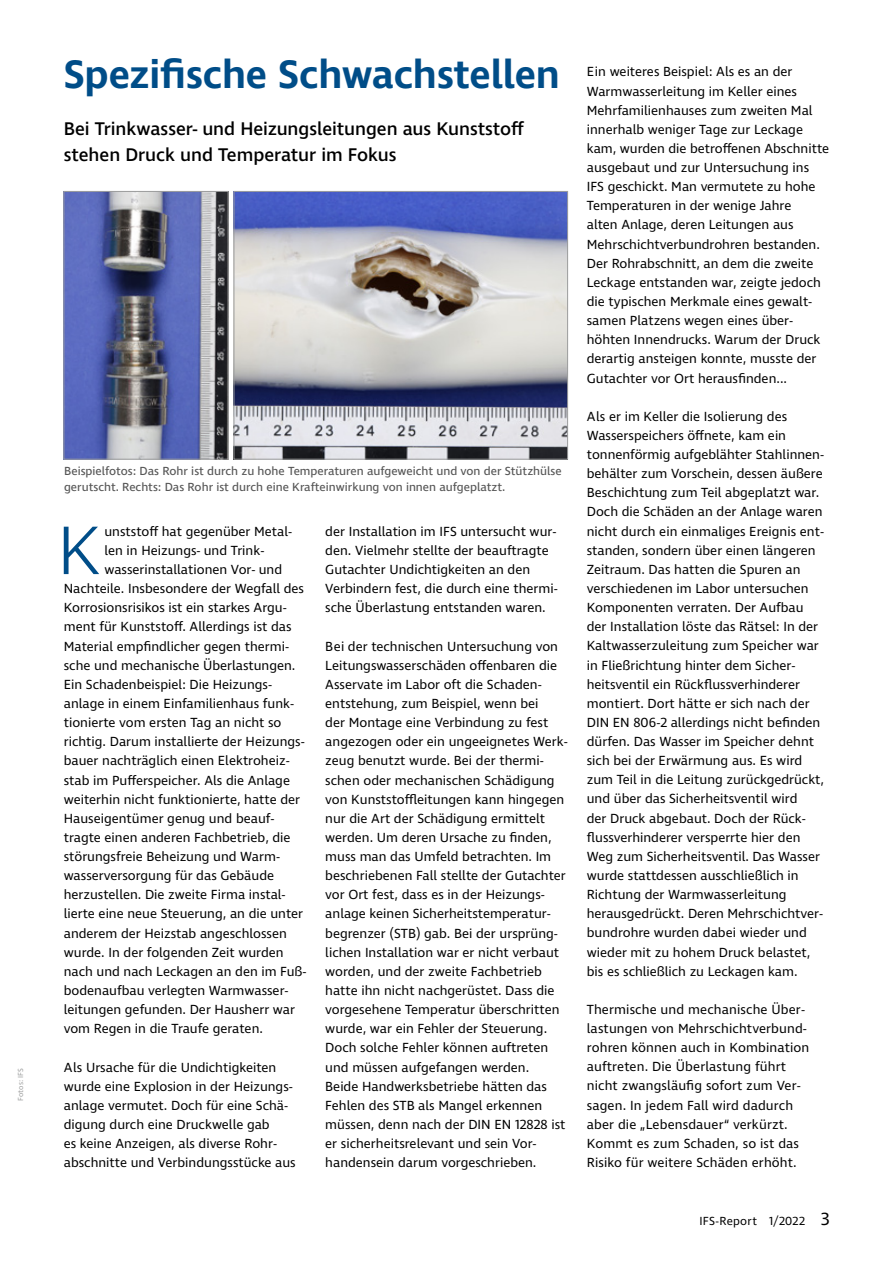
<style>
.page{position:relative;width:893px;height:1263px;background:#fff}
.page>*{position:absolute;margin:0;border:0;box-sizing:border-box;transform-origin:0 0}
.t1{font:300 70.05px "Ingra";color:#004d88}
.t2{font:600 40.5px "Ingra";letter-spacing:-.005em;color:#004d88}
.t3{font:500 18.75px/26.2px "Ingra";color:#000}
.t4{font:13.5px/19.2px "Ingra";color:#000}
.t5{font:12px/15.8px "Ingra";color:#565656}
.t6{font:12px "Ingra";letter-spacing:.02em;color:#000}
.t7{font:7.5px "Ingra";color:#9c9d9d}
.s1{font-size:18px}
</style>
<div class="page">
<img style="left:66px;top:193px;width:160px;height:264px">
<div style="left:64px;top:191px;width:164px;height:268px;border:1px solid #9c9d9d"></div>
<img style="left:236px;top:193px;width:330px;height:264px">
<div style="left:234px;top:191px;width:334px;height:268px;border:1px solid #9c9d9d"></div>
<p class="t7" style="left:16px;top:1101px;width:34px;rotate:-90deg">Fotos: IFS</p>
<h2 class="t2" style="left:64px;top:49px;width:498px">Spezifische Schwachstellen</h2>
<h3 class="t3" style="left:64px;top:116px;width:462px">Bei Trinkwasser- und Heizungsleitungen aus Kunststoff stehen Druck und Temperatur im Fokus</h3>
<p class="t5" style="left:64px;top:464px;width:499px">Beispielfotos: Das Rohr ist durch zu hohe Temperaturen aufgeweicht und von der Stützhülse gerutscht. Rechts: Das Rohr ist durch eine Krafteinwirkung von innen aufgeplatzt.</p>
<h1 class="t1" style="left:57px;top:507px;width:45px">K</h1>
<p class="t4" style="left:104px;top:522px;width:189px">unststoff hat gegenüber Metal-</p>
<p class="t4" style="left:104px;top:541px;width:161px">len in Heizungs- und Trink-</p>
<p class="t4" style="left:104px;top:561px;width:179px">wasserinstallationen Vor- und</p>
<p class="t4" style="left:64px;top:580px;width:242px">Nachteile. Insbesondere der Wegfall des</p>
<p class="t4" style="left:64px;top:599px;width:224px">Korrosionsrisikos ist ein starkes Argu-</p>
<p class="t4" style="left:64px;top:618px;width:229px">ment für Kunststoff. Allerdings ist das</p>
<p class="t4" style="left:64px;top:637px;width:226px">Material empfindlicher gegen thermi-</p>
<p class="t4" style="left:64px;top:656px;width:233px">sche und mechanische Überlastungen.</p>
<p class="t4" style="left:64px;top:675px;width:209px">Ein Schadenbeispiel: Die Heizungs-</p>
<p class="t4" style="left:64px;top:694px;width:231px">anlage in einem Einfamilienhaus funk-</p>
<p class="t4" style="left:64px;top:714px;width:219px">tionierte vom ersten Tag an nicht so</p>
<p class="t4" style="left:64px;top:733px;width:242px">richtig. Darum installierte der Heizungs-</p>
<p class="t4" style="left:64px;top:752px;width:227px">bauer nachträglich einen Elektroheiz-</p>
<p class="t4" style="left:64px;top:771px;width:228px">stab im Pufferspeicher. Als die Anlage</p>
<p class="t4" style="left:64px;top:790px;width:238px">weiterhin nicht funktionierte, hatte der</p>
<p class="t4" style="left:64px;top:809px;width:212px">Hauseigentümer genug und beauf-</p>
<p class="t4" style="left:64px;top:828px;width:228px">tragte einen anderen Fachbetrieb, die</p>
<p class="t4" style="left:64px;top:847px;width:217px">störungsfreie Beheizung und Warm-</p>
<p class="t4" style="left:64px;top:867px;width:212px">wasserversorgung für das Gebäude</p>
<p class="t4" style="left:64px;top:886px;width:223px">herzustellen. Die zweite Firma instal-</p>
<p class="t4" style="left:64px;top:905px;width:241px">lierte eine neue Steuerung, an die unter</p>
<p class="t4" style="left:64px;top:924px;width:225px">anderem der Heizstab angeschlossen</p>
<p class="t4" style="left:64px;top:943px;width:221px">wurde. In der folgenden Zeit wurden</p>
<p class="t4" style="left:64px;top:962px;width:244px">nach und nach Leckagen an den im Fuß-</p>
<p class="t4" style="left:64px;top:981px;width:226px">bodenaufbau verlegten Warmwasser-</p>
<p class="t4" style="left:64px;top:1001px;width:233px">leitungen gefunden. Der Hausherr war</p>
<p class="t4" style="left:64px;top:1020px;width:201px">vom Regen in die Traufe geraten.</p>
<p class="t4" style="left:64px;top:1058px;width:234px">Als Ursache für die Undichtigkeiten wurde eine Explosion in der Heizungs&shy;anlage vermutet. Doch für eine Schä&shy;digung durch eine Druckwelle gab<br>es keine Anzeigen, als diverse Rohr&shy;abschnitte und Verbindungsstücke aus</p>
<p class="t4" style="left:325px;top:522px;width:234px">der Installation im IFS untersucht wur&shy;den. Vielmehr stellte der beauftragte Gutachter Undichtigkeiten an den Verbindern fest, die durch eine thermi&shy;sche Überlastung entstanden waren.</p>
<p class="t4" style="left:325px;top:637px;width:244px">Bei der technischen Untersuchung von Leitungswasserschäden offenbaren die Asservate im Labor oft die Schaden&shy;entstehung, zum Beispiel, wenn bei<br>der Montage eine Verbindung zu fest angezogen oder ein ungeeignetes Werk&shy;zeug benutzt wurde. Bei der thermi&shy;schen oder mechanischen Schädigung von Kunststoffleitungen kann hingegen nur die Art der Schädigung ermittelt werden. Um deren Ursache zu finden, muss man das Umfeld betrachten. Im beschriebenen Fall stellte der Gutachter vor Ort fest, dass es in der Heizungs&shy;anlage keinen Sicherheitstemperatur&shy;begrenzer (STB) gab. Bei der ursprüng&shy;lichen Installation war er nicht verbaut worden, und der zweite Fachbetrieb hatte ihn nicht nachgerüstet. Dass die vorgesehene Temperatur überschritten wurde, war ein Fehler der Steuerung.<br>Doch solche Fehler können auftreten und müssen aufgefangen werden.<br>Beide Handwerksbetriebe hätten das Fehlen des STB als Mangel erkennen müssen, denn nach der DIN EN 12828 ist er sicherheitsrelevant und sein Vor&shy;handensein darum vorgeschrieben.</p>
<p class="t4" style="left:587px;top:63px;width:244px">Ein weiteres Beispiel: Als es an der Warmwasserleitung im Keller eines Mehrfamilienhauses zum zweiten Mal innerhalb weniger Tage zur Leckage kam, wurden die betroffenen Abschnitte ausgebaut und zur Untersuchung ins IFS geschickt. Man vermutete zu hohe Temperaturen in der wenige Jahre<br>alten Anlage, deren Leitungen aus Mehrschichtverbundrohren bestanden.<br>Der Rohrabschnitt, an dem die zweite Leckage entstanden war, zeigte jedoch die typischen Merkmale eines gewalt&shy;samen Platzens wegen eines über&shy;höhten Innendrucks. Warum der Druck derartig ansteigen konnte, musste der Gutachter vor Ort herausfinden...</p>
<p class="t4" style="left:587px;top:407px;width:239px">Als er im Keller die Isolierung des Wasserspeichers öffnete, kam ein tonnenförmig aufgeblähter Stahlinnen&shy;behälter zum Vorschein, dessen äußere Beschichtung zum Teil abgeplatzt war.<br>Doch die Schäden an der Anlage waren nicht durch ein einmaliges Ereignis ent&shy;standen, sondern über einen längeren Zeitraum. Das hatten die Spuren an verschiedenen im Labor untersuchen Komponenten verraten. Der Aufbau der Installation löste das Rätsel: In der Kaltwasserzuleitung zum Speicher war in Fließrichtung hinter dem Sicher&shy;heitsventil ein Rückflussverhinderer montiert. Dort hätte er sich nach der DIN EN 806-2 allerdings nicht befinden dürfen. Das Wasser im Speicher dehnt sich bei der Erwärmung aus. Es wird zum Teil in die Leitung zurückgedrückt, und über das Sicherheitsventil wird<br>der Druck abgebaut. Doch der Rück&shy;flussverhinderer versperrte hier den Weg zum Sicherheitsventil. Das Wasser wurde stattdessen ausschließlich in Richtung der Warmwasserleitung herausgedrückt. Deren Mehrschichtver&shy;bundrohre wurden dabei wieder und wieder mit zu hohem Druck belastet, bis es schließlich zu Leckagen kam.</p>
<p class="t4" style="left:587px;top:1000px;width:224px">Thermische und mechanische Über&shy;lastungen von Mehrschichtverbund&shy;rohren können auch in Kombination auftreten. Die Überlastung führt nicht zwangsläufig sofort zum Ver&shy;sagen. In jedem Fall wird dadurch aber die „Lebensdauer“ verkürzt.<br>Kommt es zum Schaden, so ist das Risiko für weitere Schäden erhöht.</p>
<p class="t6" style="left:699px;top:1213px;width:132px">IFS-Report 1/2022 <span class="s1">3</span></p>
</div>
